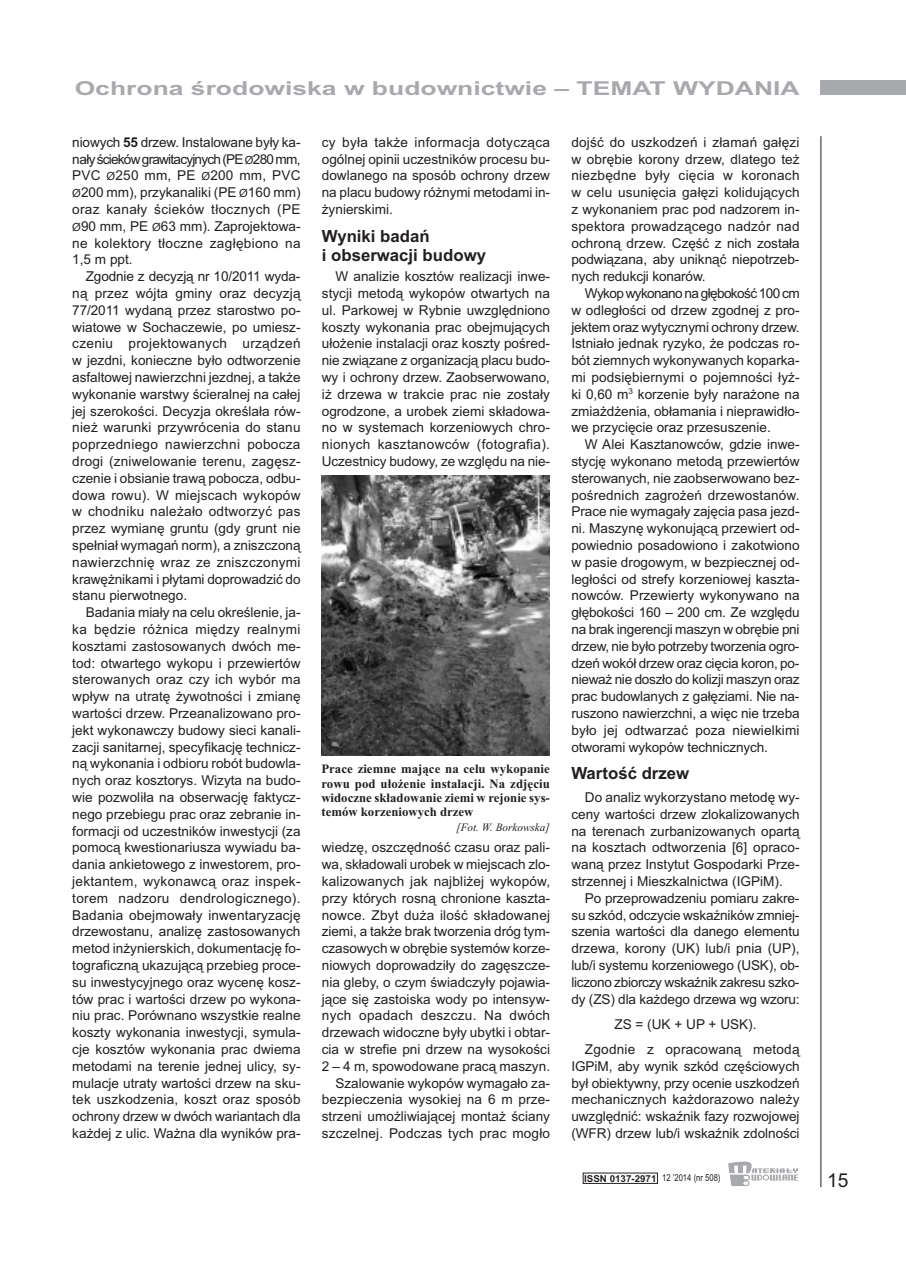
<style>
.page{position:relative;width:906px;height:1268px;background:#fff}
.page>*{position:absolute;margin:0;border:0;box-sizing:border-box;transform-origin:0 0}
.t1{font:700 19.2px "Arial";color:#a8a9ad;scale:1.38 1}
.t2{font:19.2px "Arial";color:#231f20}
.t3{font:700 16.8px/19.2px "Arial";color:#231f20}
.t4{font:13.65px/16.8px "Arial";color:#231f20;text-align:justify}
.t5{font:700 12.75px/14.4px "Times New Roman";color:#231f20;text-align:justify}
.t6{font:italic 11.25px "Times New Roman";color:#231f20}
.t7{font:9.6px "Arial";color:#231f20;scale:.8 1}
.s1{font-weight:700}
.s2{font-size:11.25px}
</style>
<div class="page">
<div style="left:821px;top:81px;width:85px;height:14px;background:#a8a9ad"></div>
<hr style="left:820px;top:136px;width:1px;height:1050px;background:#231f20">
<svg style="left:728px;top:1161px;width:70px;height:24px"></svg>
<img style="left:322px;top:475px;width:228px;height:280px">
<h1 class="t1" style="left:75px;top:77px;width:527px">Ochrona środowiska w budownictwie – TEMAT WYDANIA</h1>
<p class="t4" style="left:72px;top:134px;width:230px">niowych <span class="s1">55</span> drzew. Instalowane były ka&shy;nały ścieków grawitacyjnych (PE <span class="s2">Ø</span>280 mm, PVC <span class="s2">Ø</span>250 mm, PE <span class="s2">Ø</span>200 mm, PVC <span class="s2">Ø</span>200 mm), przykanaliki (PE <span class="s2">Ø</span>160 mm) oraz kanały ścieków tłocznych (PE <span class="s2">Ø</span>90 mm, PE <span class="s2">Ø</span>63 mm). Zaprojektowa&shy;ne kolektory tłoczne zagłębiono na 1,5 m ppt.</p>
<p class="t4" style="left:72px;top:268px;width:230px;text-indent:14px">Zgodnie z decyzją nr 10/2011 wyda&shy;ną przez wójta gminy oraz decyzją 77/2011 wydaną przez starostwo po&shy;wiatowe w Sochaczewie, po umiesz&shy;czeniu projektowanych urządzeń w jezdni, konieczne było odtworzenie asfaltowej nawierzchni jezdnej, a także wykonanie warstwy ścieralnej na całej jej szerokości. Decyzja określała rów&shy;nież warunki przywrócenia do stanu poprzedniego nawierzchni pobocza drogi (zniwelowanie terenu, zagęsz&shy;czenie i obsianie trawą pobocza, odbu&shy;dowa rowu). W miejscach wykopów w chodniku należało odtworzyć pas przez wymianę gruntu (gdy grunt nie spełniał wymagań norm), a zniszczoną nawierzchnię wraz ze zniszczonymi krawężnikami i płytami doprowadzić do stanu pierwotnego.</p>
<p class="t4" style="left:72px;top:604px;width:230px;text-indent:13px">Badania miały na celu określenie, ja&shy;ka będzie różnica między realnymi kosztami zastosowanych dwóch me&shy;tod: otwartego wykopu i przewiertów sterowanych oraz czy ich wybór ma wpływ na utratę żywotności i zmianę wartości drzew. Przeanalizowano pro&shy;jekt wykonawczy budowy sieci kanali&shy;zacji sanitarnej, specyfikację technicz&shy;ną wykonania i odbioru robót budowla&shy;nych oraz kosztorys. Wizyta na budo&shy;wie pozwoliła na obserwację faktycz&shy;nego przebiegu prac oraz zebranie in&shy;formacji od uczestników inwestycji (za pomocą kwestionariusza wywiadu ba&shy;dania ankietowego z inwestorem, pro&shy;jektantem, wykonawcą oraz inspek&shy;torem nadzoru dendrologicznego).<br>Badania obejmowały inwentaryzację drzewostanu, analizę zastosowanych metod inżynierskich, dokumentację fo&shy;tograficzną ukazującą przebieg proce&shy;su inwestycyjnego oraz wycenę kosz&shy;tów prac i wartości drzew po wykona&shy;niu prac. Porównano wszystkie realne koszty wykonania inwestycji, symula&shy;cje kosztów wykonania prac dwiema metodami na terenie jednej ulicy, sy&shy;mulacje utraty wartości drzew na sku&shy;tek uszkodzenia, koszt oraz sposób ochrony drzew w dwóch wariantach dla każdej z ulic. Ważna dla wyników pra-</p>
<p class="t4" style="left:322px;top:134px;width:230px">cy była także informacja dotycząca ogólnej opinii uczestników procesu bu&shy;dowlanego na sposób ochrony drzew na placu budowy różnymi metodami in&shy;żynierskimi.</p>
<p class="t3" style="left:322px;top:226px;width:166px">Wyniki badań<br>i obserwacji budowy</p>
<p class="t4" style="left:322px;top:268px;width:230px;text-indent:14px">W analizie kosztów realizacji inwe&shy;stycji metodą wykopów otwartych na ul. Parkowej w Rybnie uwzględniono koszty wykonania prac obejmujących ułożenie instalacji oraz koszty pośred&shy;nie związane z organizacją placu budo&shy;wy i ochrony drzew. Zaobserwowano, iż drzewa w trakcie prac nie zostały ogrodzone, a urobek ziemi składowa&shy;no w systemach korzeniowych chro&shy;nionych kasztanowców (fotografia).<br>Uczestnicy budowy, ze względu na nie-</p>
<p class="t5" style="left:321px;top:761px;width:230px">Prace ziemne mające na celu wykopanie rowu pod ułożenie instalacji. Na zdjęciu widoczne składowanie ziemi w rejonie sys&shy;temów korzeniowych drzew</p>
<p class="t6" style="left:456px;top:820px;width:95px">[Fot. W. Borkowska]</p>
<p class="t4" style="left:322px;top:839px;width:230px;text-align:right">wiedzę, oszczędność czasu oraz pali&shy;wa, składowali urobek w miejscach zlo&shy;kalizowanych jak najbliżej wykopów, przy których rosną chronione kaszta&shy;nowce. Zbyt duża ilość składowanej ziemi, a także brak tworzenia dróg tym&shy;czasowych w obrębie systemów korze&shy;niowych doprowadziły do zagęszcze&shy;nia gleby, o czym świadczyły pojawia&shy;jące się zastoiska wody po intensyw&shy;nych opadach deszczu. Na dwóch drzewach widoczne były ubytki i obtar&shy;cia w strefie pni drzew na wysokości 2 – 4 m, spowodowane pracą maszyn.<br>Szalowanie wykopów wymagało za&shy;bezpieczenia wysokiej na 6 m prze&shy;strzeni umożliwiającej montaż ściany szczelnej. Podczas tych prac mogło</p>
<p class="t4" style="left:571px;top:134px;width:230px">dojść do uszkodzeń i złamań gałęzi w obrębie korony drzew, dlatego też niezbędne były cięcia w koronach w celu usunięcia gałęzi kolidujących z wykonaniem prac pod nadzorem in&shy;spektora prowadzącego nadzór nad ochroną drzew. Część z nich została podwiązana, aby uniknąć niepotrzeb&shy;nych redukcji konarów.</p>
<p class="t4" style="left:571px;top:285px;width:230px;text-indent:14px">Wykop wykonano na głębokość 100 cm w odległości od drzew zgodnej z pro&shy;jektem oraz wytycznymi ochrony drzew.<br>Istniało jednak ryzyko, że podczas ro&shy;bót ziemnych wykonywanych koparka&shy;mi podsiębiernymi o pojemności łyż&shy;ki 0,60 m<sup>3</sup> korzenie były narażone na zmiażdżenia, obłamania i nieprawidło&shy;we przycięcie oraz przesuszenie.</p>
<p class="t4" style="left:571px;top:436px;width:230px;text-indent:14px">W Alei Kasztanowców, gdzie inwe&shy;stycję wykonano metodą przewiertów sterowanych, nie zaobserwowano bez&shy;pośrednich zagrożeń drzewostanów.<br>Prace nie wymagały zajęcia pasa jezd&shy;ni. Maszynę wykonującą przewiert od&shy;powiednio posadowiono i zakotwiono w pasie drogowym, w bezpiecznej od&shy;ległości od strefy korzeniowej kaszta&shy;nowców. Przewierty wykonywano na głębokości 160 – 200 cm. Ze względu na brak ingerencji maszyn w obrębie pni drzew, nie było potrzeby tworzenia ogro&shy;dzeń wokół drzew oraz cięcia koron, po&shy;nieważ nie doszło do kolizji maszyn oraz prac budowlanych z gałęziami. Nie na&shy;ruszono nawierzchni, a więc nie trzeba było jej odtwarzać poza niewielkimi otworami wykopów technicznych.</p>
<p class="t3" style="left:571px;top:763px;width:119px">Wartość drzew</p>
<p class="t4" style="left:571px;top:788px;width:230px;text-indent:13px">Do analiz wykorzystano metodę wy&shy;ceny wartości drzew zlokalizowanych na terenach zurbanizowanych opartą na kosztach odtworzenia [6] opraco&shy;waną przez Instytut Gospodarki Prze&shy;strzennej i Mieszkalnictwa (IGPiM).</p>
<p class="t4" style="left:571px;top:889px;width:230px;text-indent:14px">Po przeprowadzeniu pomiaru zakre&shy;su szkód, odczycie wskaźników zmniej&shy;szenia wartości dla danego elementu drzewa, korony (UK) lub/i pnia (UP), lub/i systemu korzeniowego (USK), ob&shy;liczono zbiorczy wskaźnik zakresu szko&shy;dy (ZS) dla każdego drzewa wg wzoru:</p>
<p class="t4" style="left:585px;top:1011px;width:216px;line-height:24.8px;text-indent:30px">ZS = (UK + UP + USK).<br>Zgodnie z opracowaną metodą</p>
<p class="t4" style="left:571px;top:1057px;width:230px">IGPiM, aby wynik szkód częściowych był obiektywny, przy ocenie uszkodzeń mechanicznych każdorazowo należy uwzględnić: wskaźnik fazy rozwojowej (WFR) drzew lub/i wskaźnik zdolności</p>
<p class="t7" style="left:584px;top:1171px;width:172px"><span class="s1">ISSN 0137-2971</span> 12 ’2014 (nr 508)</p>
<h1 class="t2" style="left:827px;top:1168px;width:23px">15</h1>
</div>
